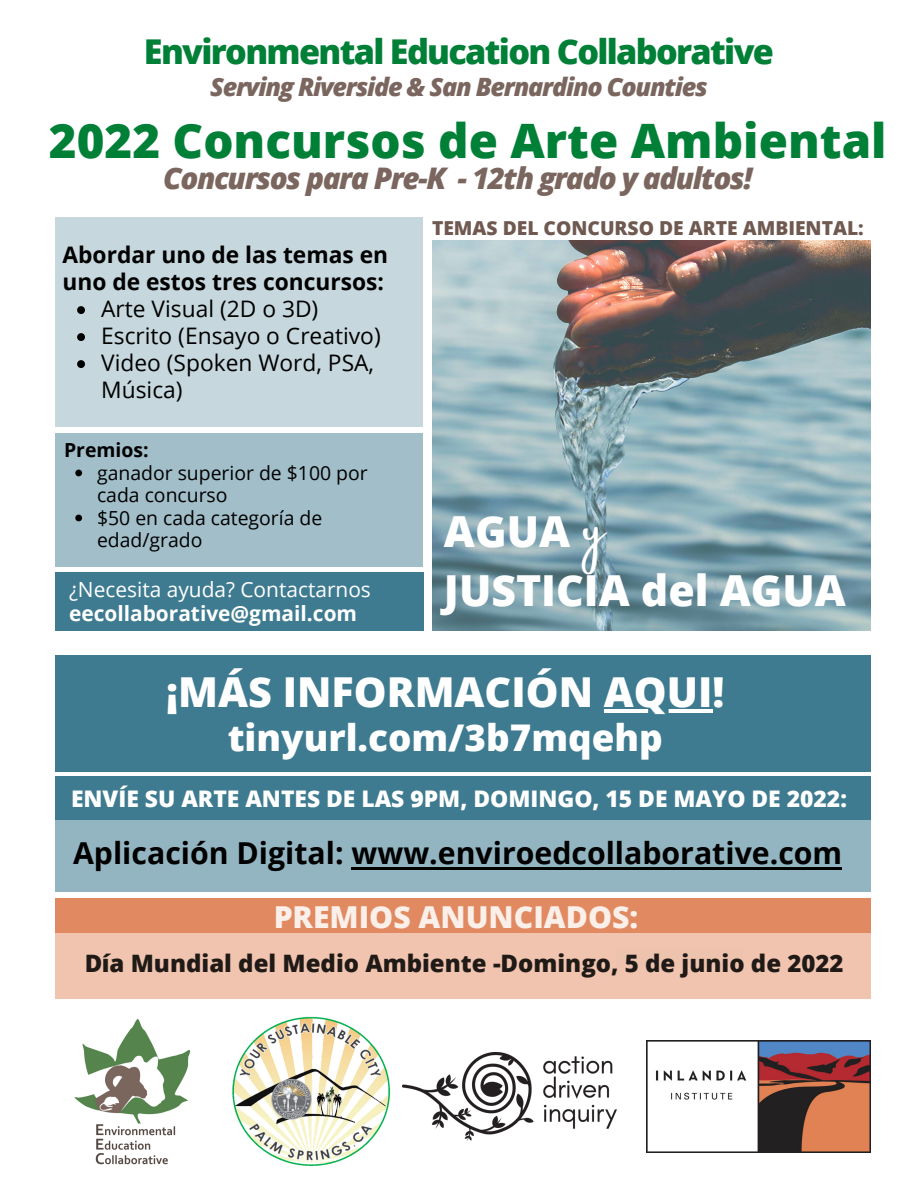
<style>
.page{position:relative;width:918px;height:1188px;background:#fff}
.page>*{position:absolute;margin:0;border:0;box-sizing:border-box;transform-origin:0 0}
.t1{font:800 47.55px "Open Sans";color:#008037}
.t2{font:43.05px "Amsterdam One";color:#fff}
.t3{font:800 42.75px "Open Sans";color:#fff}
.t4{font:800 41.25px "Open Sans";color:#fff}
.t5{font:800 36.75px "Open Sans";color:#fff}
.t6{font:800 34.2px "Open Sans";letter-spacing:-.05em;color:#008037}
.t7{font:700 30.3px "Open Sans";color:#000}
.t8{font:800 30.3px "Open Sans";color:#fff}
.t9{font:italic 800 29.7px "Open Sans";letter-spacing:-.05em;color:#7a665e}
.t10{font:italic 800 25.2px "Open Sans";letter-spacing:-.05em;color:#7a665e}
.t11{font:800 24px "Open Sans";color:#000}
.t12{font:22.8px/27px "Open Sans";color:#000}
.t13{font:800 22.8px "Open Sans";color:#fff}
.t14{font:700 22.8px/27px "Open Sans";color:#000}
.t15{font:20.85px/24.5px "Open Sans";color:#fff}
.t16{font:19.35px/22.5px "Open Sans";color:#000}
.t17{font:700 19.35px "Open Sans";color:#000}
.t18{font:800 19.2px "Open Sans";color:#6f5950}
.s1{font-weight:700}
</style>
<div class="page">
<div style="left:55px;top:813px;width:815px;height:79px;background:#93b5c1"></div>
<div style="left:55px;top:776px;width:815px;height:44px;background:#3e7b90"></div>
<img style="left:74px;top:1018px;width:117px;height:147px">
<div style="left:55px;top:898px;width:815px;height:101px;background:#f0c4af"></div>
<div style="left:55px;top:898px;width:815px;height:35px;background:#e18a61"></div>
<img style="left:233px;top:1017px;width:157px;height:149px">
<img style="left:403px;top:1052px;width:214px;height:89px">
<div style="left:55px;top:655px;width:815px;height:117px;background:#3e7b90"></div>
<img style="left:646px;top:1040px;width:224px;height:113px">
<hr style="left:352px;top:867px;width:490px;height:3px;background:#000">
<img style="left:432px;top:241px;width:439px;height:389px">
<div style="left:55px;top:217px;width:368px;height:209px;background:#c6d8de"></div>
<div style="left:55px;top:433px;width:368px;height:133px;background:#a1bec9"></div>
<div style="left:55px;top:572px;width:369px;height:58px;background:#3e7b90"></div>
<svg style="left:77px;top:306px;width:8px;height:8px"></svg>
<svg style="left:77px;top:333px;width:8px;height:8px"></svg>
<svg style="left:77px;top:360px;width:8px;height:8px"></svg>
<svg style="left:75px;top:470px;width:7px;height:6px"></svg>
<svg style="left:75px;top:515px;width:7px;height:6px"></svg>
<hr style="left:604px;top:709px;width:108px;height:3px;background:#fff">
<p class="t6" style="left:144px;top:27px;width:632px">Environmental Education Collaborative</p>
<p class="t10" style="left:210px;top:69px;width:499px">Serving Riverside &amp; San Bernardino Counties</p>
<p class="t1" style="left:49px;top:107px;width:839px">2022 Concursos de Arte Ambiental</p>
<p class="t9" style="left:163px;top:157px;width:591px">Concursos para Pre-K - 12th grado y adultos!</p>
<p class="t18" style="left:432px;top:215px;width:433px">TEMAS DEL CONCURSO DE ARTE AMBIENTAL:</p>
<p class="t14" style="left:62px;top:241px;width:327px">Abordar uno de las temas en uno de estos tres concursos:</p>
<p class="t12" style="left:101px;top:295px;width:219px">Arte Visual (2D o 3D)</p>
<p class="t12" style="left:101px;top:322px;width:281px">Escrito (Ensayo o Creativo)</p>
<p class="t12" style="left:101px;top:349px;width:274px">Video (Spoken Word, PSA,<br>Música)</p>
<p class="t17" style="left:64px;top:437px;width:86px">Premios:</p>
<p class="t16" style="left:97px;top:461px;width:272px">ganador superior de $100 por cada concurso</p>
<p class="t16" style="left:97px;top:506px;width:227px">$50 en cada categoría de edad/grado</p>
<p class="t15" style="left:69px;top:577px;width:303px">¿Necesita ayuda? Contactarnos <span class="s1">eecollaborative@gmail.com</span></p>
<p class="t3" style="left:444px;top:501px;width:128px">AGUA</p>
<p class="t3" style="left:444px;top:560px;width:403px">JUSTICIA del AGUA</p>
<p class="t2" style="left:583px;top:503px;width:24px">y</p>
<p class="t4" style="left:166px;top:663px;width:560px">¡MÁS INFORMACIÓN AQUI!</p>
<p class="t5" style="left:228px;top:711px;width:437px">tinyurl.com/3b7mqehp</p>
<p class="t13" style="left:71px;top:783px;width:777px">ENVÍE SU ARTE ANTES DE LAS 9PM, DOMINGO, 15 DE MAYO DE 2022:</p>
<p class="t7" style="left:73px;top:832px;width:771px">Aplicación Digital: www.enviroedcollaborative.com</p>
<h3 class="t8" style="left:274px;top:895px;width:366px">PREMIOS ANUNCIADOS:</h3>
<p class="t11" style="left:84px;top:946px;width:761px">Día Mundial del Medio Ambiente -Domingo, 5 de junio de 2022</p>
</div>
